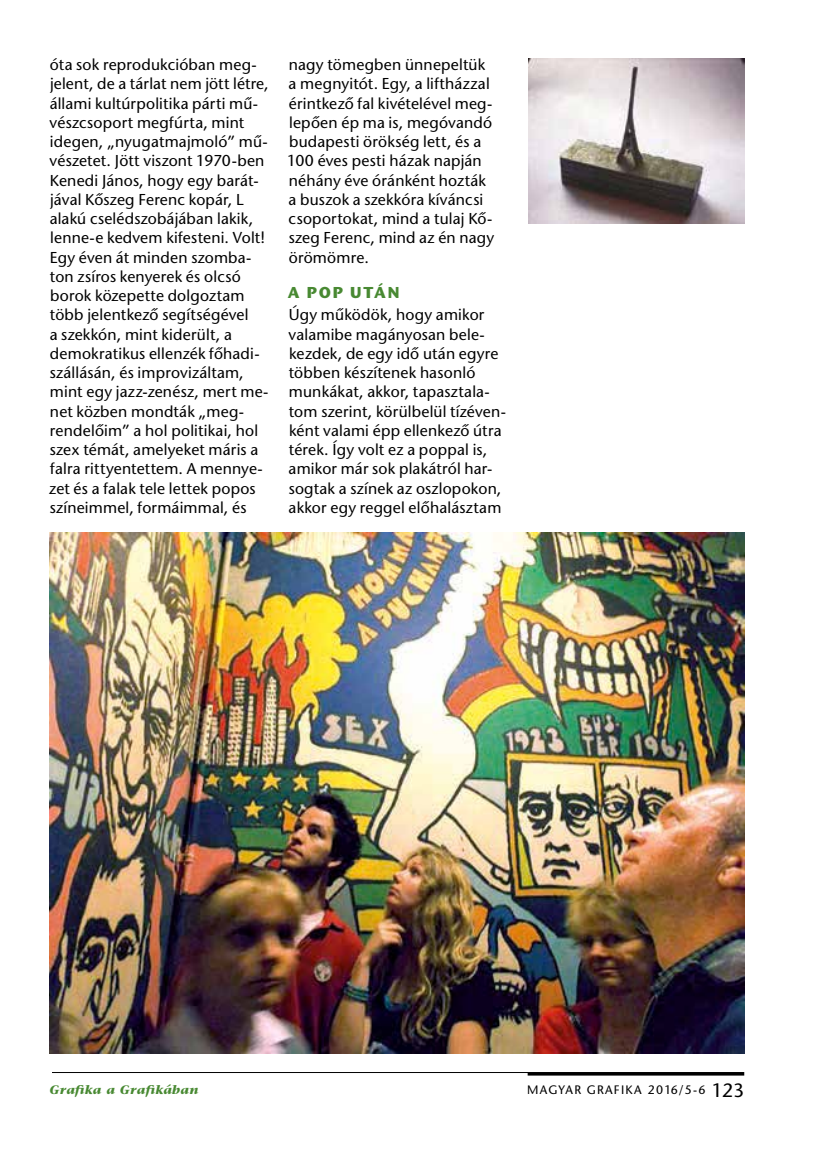
<style>
.page{position:relative;width:819px;height:1166px;background:#fff}
.page>*{position:absolute;margin:0;border:0;box-sizing:border-box;transform-origin:0 0}
.t1{font:15.75px/19.2px "Stone Sans H";letter-spacing:.015em;color:#000}
.t2{font:15.75px "Stone Sans Bold H";letter-spacing:.12em;color:#488932}
.t3{font:12.25px "Stone Sans H";letter-spacing:.1em;color:#000}
.t4{font:12.25px "Stone Serif Bold Italic H";letter-spacing:.025em;color:#488932}
.s1{font-size:19.25px}
</style>
<div class="page">
<hr style="left:52px;top:1072px;width:692px;height:1px;background:#000">
<hr style="left:527px;top:1073px;width:217px;height:2px;background:#000">
<img style="left:49px;top:532px;width:695px;height:522px">
<img style="left:528px;top:58px;width:216px;height:165px">
<p class="t1" style="left:49px;top:55px;width:221px">óta sok reprodukcióban meg&shy;jelent, de a tárlat nem jött létre, állami kultúrpolitika párti mû&shy;vészcsoport megfúrta, mint idegen, „nyugatmajmoló” mû&shy;vészetet. Jött viszont 1970-ben kenedi János, hogy egy barát&shy;jával kôszeg ferenc kopár, L alakú cselédszobájában lakik, lenne-e kedvem kifesteni. Volt!<br>Egy éven át minden szomba&shy;ton zsíros kenyerek és olcsó borok közepette dolgoztam több jelentkezô segítségével<br>a szekkón, mint kiderült, a demokratikus ellenzék fôhadi&shy;szállásán, és improvizáltam, mint egy jazz-zenész, mert me&shy;net közben mondták „meg&shy;rendelôim” a hol politikai, hol szex témát, amelyeket máris a falra rittyentettem. a mennye&shy;zet és a falak tele lettek popos színeimmel, formáimmal, és</p>
<p class="t1" style="left:287px;top:55px;width:209px">nagy tömegben ünnepeltük a megnyitót. Egy, a liftházzal érintkezô fal kivételével meg&shy;lepôen ép ma is, megóvandó budapesti örökség lett, és a<br>100 éves pesti házak napján néhány éve óránként hozták a buszok a szekkóra kíváncsi csoportokat, mind a tulaj kô&shy;szeg ferenc, mind az én nagy örömömre.</p>
<p class="t2" style="left:288px;top:282px;width:113px">A POP UTÁN</p>
<p class="t1" style="left:288px;top:305px;width:219px">Úgy mûködök, hogy amikor valamibe magányosan bele&shy;kezdek, de egy idô után egyre többen készítenek hasonló munkákat, akkor, tapasztala&shy;tom szerint, körülbelül tízéven&shy;ként valami épp ellenkezô útra térek. Így volt ez a poppal is, amikor már sok plakátról har&shy;sogtak a színek az oszlopokon, akkor egy reggel elôhalásztam</p>
<p class="t4" style="left:49px;top:1082px;width:151px">Grafika a Grafikában</p>
<p class="t3" style="left:527px;top:1083px;width:218px">magyar grafika 2016/5-6 <span class="s1">123</span></p>
</div>
